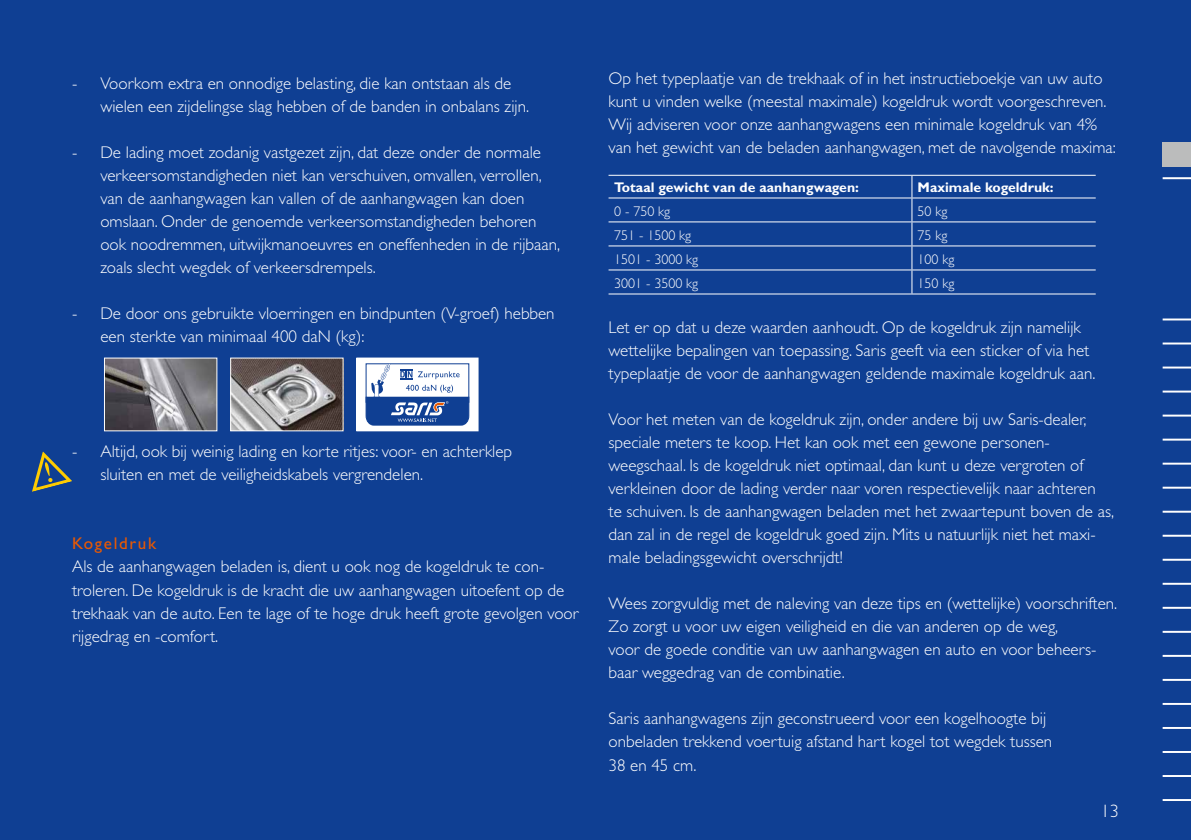
<style>
.page{position:relative;width:1191px;height:840px;background:#fff}
.page>*{position:absolute;margin:0;border:0;box-sizing:border-box;transform-origin:0 0}
.t1{font:300 18px "Gill Sans Std";color:#fff}
.t2{font:300 17px/23px "Gill Sans Std";color:#fff}
.t3{font:17px "Gill Sans Std";letter-spacing:.1em;color:#ea5901}
.t4{font:300 14px "Gill Sans Std";color:#fff}
.t5{font:700 14px "Gill Sans Std";color:#fff}
</style>
<div class="page">
<div style="left:0;top:0;width:1191px;height:839px;background:#0f3f93"></div>
<div style="left:1162px;top:142px;width:29px;height:24px;background:#bbbcbc"></div>
<svg style="left:1162px;top:178px;width:29px;height:1px"></svg>
<hr style="left:608px;top:197px;width:304px;height:1px;background:#fff">
<hr style="left:912px;top:197px;width:183px;height:1px;background:#fff">
<hr style="left:608px;top:221px;width:304px;height:1px;background:#fff">
<hr style="left:912px;top:221px;width:183px;height:1px;background:#fff">
<hr style="left:608px;top:245px;width:304px;height:1px;background:#fff">
<hr style="left:912px;top:245px;width:183px;height:1px;background:#fff">
<hr style="left:608px;top:269px;width:304px;height:1px;background:#fff">
<hr style="left:912px;top:269px;width:183px;height:1px;background:#fff">
<svg style="left:911px;top:176px;width:1px;height:117px"></svg>
<hr style="left:608px;top:293px;width:304px;height:1px;background:#fff">
<hr style="left:912px;top:293px;width:183px;height:1px;background:#fff">
<hr style="left:608px;top:175px;width:304px;height:1px;background:#fff">
<hr style="left:912px;top:175px;width:183px;height:1px;background:#fff">
<svg style="left:1162px;top:319px;width:29px;height:1px"></svg>
<svg style="left:1162px;top:343px;width:29px;height:1px"></svg>
<svg style="left:1162px;top:367px;width:29px;height:1px"></svg>
<svg style="left:1162px;top:391px;width:29px;height:1px"></svg>
<svg style="left:1162px;top:415px;width:29px;height:1px"></svg>
<svg style="left:1162px;top:439px;width:29px;height:1px"></svg>
<svg style="left:1162px;top:463px;width:29px;height:1px"></svg>
<svg style="left:1162px;top:487px;width:29px;height:1px"></svg>
<svg style="left:1162px;top:511px;width:29px;height:1px"></svg>
<svg style="left:1162px;top:535px;width:29px;height:1px"></svg>
<svg style="left:1162px;top:559px;width:29px;height:1px"></svg>
<svg style="left:1162px;top:583px;width:29px;height:1px"></svg>
<svg style="left:1162px;top:607px;width:29px;height:1px"></svg>
<svg style="left:1162px;top:631px;width:29px;height:1px"></svg>
<svg style="left:1162px;top:655px;width:29px;height:1px"></svg>
<svg style="left:1162px;top:679px;width:29px;height:1px"></svg>
<svg style="left:1162px;top:703px;width:29px;height:1px"></svg>
<svg style="left:1162px;top:727px;width:29px;height:1px"></svg>
<svg style="left:1162px;top:751px;width:29px;height:1px"></svg>
<svg style="left:1162px;top:775px;width:29px;height:1px"></svg>
<svg style="left:1162px;top:799px;width:29px;height:1px"></svg>
<svg style="left:32px;top:451px;width:40px;height:40px"></svg>
<img style="left:106px;top:359px;width:109px;height:70px">
<div style="left:104px;top:357px;width:113px;height:74px;border:1px solid #fff"></div>
<img style="left:232px;top:359px;width:109px;height:70px">
<div style="left:230px;top:357px;width:113px;height:74px;border:1px solid #fff"></div>
<svg style="left:357px;top:358px;width:121px;height:72px;background:#e9eef5"></svg>
<svg style="left:366px;top:364px;width:103px;height:61px"></svg>
<div style="left:356px;top:357px;width:122px;height:74px;border:1px solid #fff"></div>
<p class="t2" style="left:100px;top:72px;width:430px;text-indent:-28px">- Voorkom extra en onnodige belasting, die kan ontstaan als de wielen een zijdelingse slag hebben of de banden in onbalans zijn.</p>
<p class="t2" style="left:100px;top:141px;width:461px;text-indent:-28px">- De lading moet zodanig vastgezet zijn, dat deze onder de normale verkeersomstandigheden niet kan verschuiven, omvallen, verrollen, van de aanhangwagen kan vallen of de aanhangwagen kan doen omslaan. Onder de genoemde verkeersomstandigheden behoren ook noodremmen, uitwijkmanoeuvres en oneffenheden in de rijbaan, zoals slecht wegdek of verkeersdrempels.</p>
<p class="t2" style="left:100px;top:302px;width:456px;text-indent:-28px">- De door ons gebruikte vloerringen en bindpunten (V-groef) hebben een sterkte van minimaal 400 daN (kg):</p>
<p class="t2" style="left:100px;top:440px;width:413px;text-indent:-28px">- Altijd, ook bij weinig lading en korte ritjes: voor- en achterklep sluiten en met de veiligheidskabels vergrendelen.</p>
<p class="t3" style="left:72px;top:533px;width:86px">Kogeldruk</p>
<p class="t2" style="left:72px;top:555px;width:508px">Als de aanhangwagen beladen is, dient u ook nog de kogeldruk te con&shy;troleren. De kogeldruk is de kracht die uw aanhangwagen uitoefent op de trekhaak van de auto. Een te lage of te hoge druk heeft grote gevolgen voor rijgedrag en -comfort.</p>
<p class="t2" style="left:608px;top:67px;width:509px">Op het typeplaatje van de trekhaak of in het instructieboekje van uw auto kunt u vinden welke (meestal maximale) kogeldruk wordt voorgeschreven.<br>Wij adviseren voor onze aanhangwagens een minimale kogeldruk van 4% van het gewicht van de beladen aanhangwagen, met de navolgende maxima:</p>
<p class="t5" style="left:614px;top:179px;width:246px">Totaal gewicht van de aanhangwagen:</p>
<p class="t5" style="left:917px;top:179px;width:138px">Maximale kogeldruk:</p>
<p class="t4" style="left:614px;top:203px;width:58px">0 - 750 kg</p>
<p class="t4" style="left:917px;top:203px;width:31px">50 kg</p>
<p class="t4" style="left:614px;top:227px;width:79px">751 - 1500 kg</p>
<p class="t4" style="left:917px;top:227px;width:31px">75 kg</p>
<p class="t4" style="left:614px;top:251px;width:86px">1501 - 3000 kg</p>
<p class="t4" style="left:917px;top:251px;width:38px">100 kg</p>
<p class="t4" style="left:614px;top:275px;width:86px">3001 - 3500 kg</p>
<p class="t4" style="left:917px;top:275px;width:38px">150 kg</p>
<p class="t2" style="left:608px;top:315px;width:488px">Let er op dat u deze waarden aanhoudt. Op de kogeldruk zijn namelijk wettelijke bepalingen van toepassing. Saris geeft via een sticker of via het typeplaatje de voor de aanhangwagen geldende maximale kogeldruk aan.</p>
<p class="t2" style="left:608px;top:407px;width:507px">Voor het meten van de kogeldruk zijn, onder andere bij uw Saris-dealer, speciale meters te koop. Het kan ook met een gewone personen&shy;weegschaal. Is de kogeldruk niet optimaal, dan kunt u deze vergroten of verkleinen door de lading verder naar voren respectievelijk naar achteren<br>te schuiven. Is de aanhangwagen beladen met het zwaartepunt boven de as, dan zal in de regel de kogeldruk goed zijn. Mits u natuurlijk niet het maxi&shy;male beladingsgewicht overschrijdt!</p>
<p class="t2" style="left:608px;top:591px;width:510px">Wees zorgvuldig met de naleving van deze tips en (wettelijke) voorschriften.<br>Zo zorgt u voor uw eigen veiligheid en die van anderen op de weg,<br>voor de goede conditie van uw aanhangwagen en auto en voor beheers&shy;baar weggedrag van de combinatie.</p>
<p class="t2" style="left:608px;top:706px;width:445px;line-height:23.6px">Saris aanhangwagens zijn geconstrueerd voor een kogelhoogte bij onbeladen trekkend voertuig afstand hart kogel tot wegdek tussen<br>38 en 45 cm.</p>
<p class="t1" style="left:1100px;top:800px;width:19px">13</p>
</div>
